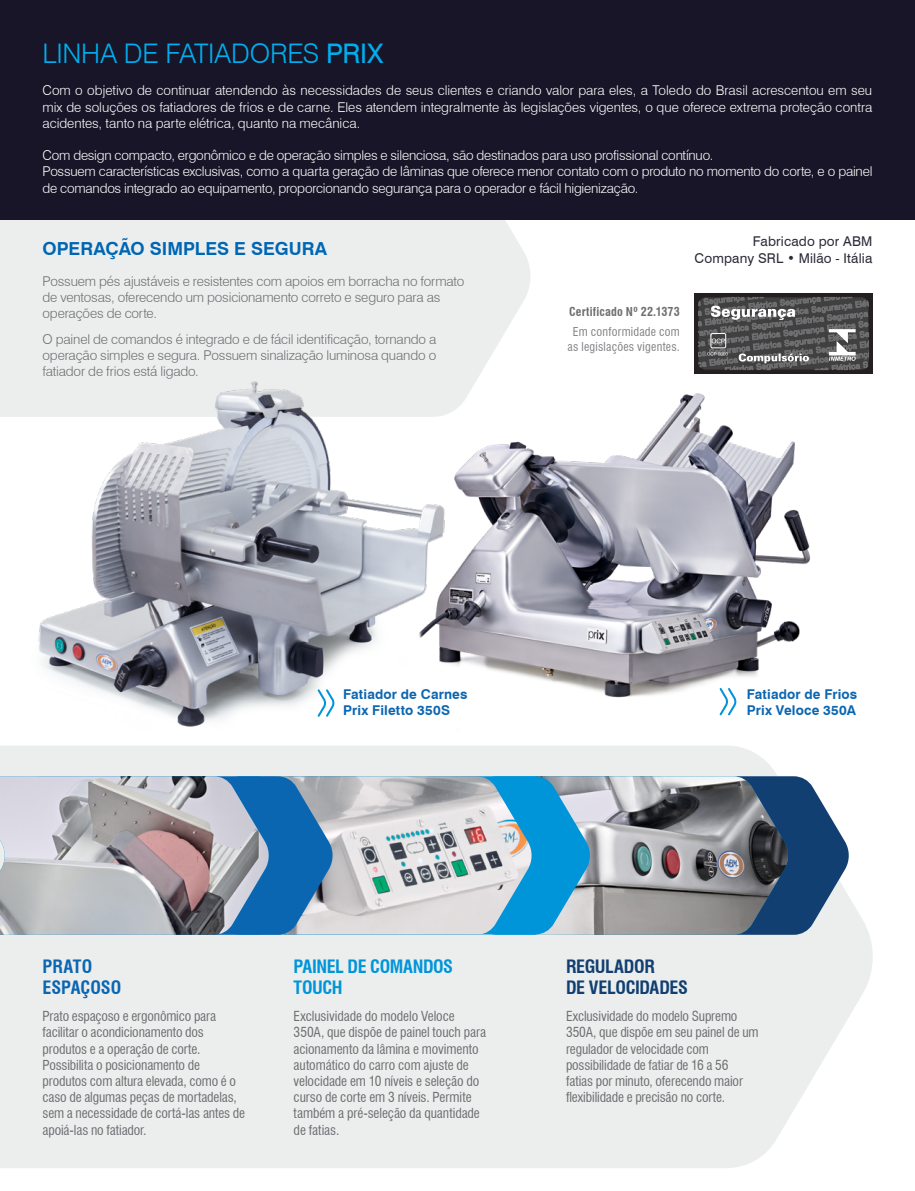
<style>
.page{position:relative;width:915px;height:1191px;background:#fff}
.page>*{position:absolute;margin:0;border:0;box-sizing:border-box;transform-origin:0 0}
.t1{font:300 27px "Swiss 721 BT";letter-spacing:-.01em;color:#00aeef}
.t2{font:700 condensed 18px/21.6px "Swiss 721 BT";letter-spacing:-.02em;color:#113f71}
.t3{font:700 18px "Swiss 721 BT";color:#0066b3}
.t4{font:700 condensed 18px/21.6px "Swiss 721 BT";letter-spacing:-.025em;color:#0095d9}
.t5{font:700 condensed 18px/21.6px "Swiss 721 BT";color:#0b66b2}
.t6{font:condensed 13.5px/16.2px "Swiss 721 BT";letter-spacing:-.01em;color:#6d6e71}
.t7{font:300 13.5px/16.2px "Swiss 721 BT";letter-spacing:-.015em;color:#fff;text-align:justify}
.t8{font:300 13.5px/16.2px "Swiss 721 BT";letter-spacing:-.01em;color:#6d6e71}
.t9{font:700 13.5px/16.2px "Swiss 721 BT";letter-spacing:.01em;color:#0b66b2}
.t10{font:13.5px/16.2px "Swiss 721 BT";letter-spacing:.015em;color:#2c2c39;text-align:right}
.t11{font:condensed 12px/14.4px "Swiss 721 BT";letter-spacing:.02em;color:#808285;text-align:center}
.t12{font:700 condensed 12px "Swiss 721 BT";letter-spacing:.02em;color:#6d6e71}
.s1{font-weight:400}
</style>
<div class="page">
<svg style="left:0;top:745px;width:873px;height:423px;background:#edefef"></svg>
<svg style="left:789px;top:776px;width:60px;height:158px;fill:#113f71"></svg>
<img style="left:591px;top:776px;width:198px;height:158px">
<svg style="left:532px;top:776px;width:59px;height:158px;background:#45a5d3"></svg>
<img style="left:334px;top:776px;width:198px;height:158px">
<svg style="left:270px;top:776px;width:64px;height:158px;background:#4380b5"></svg>
<div style="left:0;top:219px;width:532px;height:198px;background:#eceeee"></div>
<div style="left:0;top:0;width:914px;height:219px;background:#181528"></div>
<img style="left:0;top:776px;width:270px;height:158px">
<img style="left:24px;top:367px;width:436px;height:360px">
<svg style="left:719px;top:706px;width:16px;height:9px"></svg>
<svg style="left:317px;top:689px;width:18px;height:27px"></svg>
<div style="left:694px;top:293px;width:178px;height:81px;background:#241f21"></div>
<svg style="left:698px;top:296px;width:170px;height:75px;background:#626262"></svg>
<img style="left:391px;top:381px;width:419px;height:325px">
<h1 class="t1" style="left:43px;top:37px;width:342px">LINHA DE FATIADORES <span class="s1">PRIX</span></h1>
<p class="t7" style="left:43px;top:82px;width:831px">Com o objetivo de continuar atendendo às necessidades de seus clientes e criando valor para eles, a Toledo do Brasil acrescentou em seu mix de soluções os fatiadores de frios e de carne. Eles atendem integralmente às legislações vigentes, o que oferece extrema proteção contra acidentes, tanto na parte elétrica, quanto na mecânica.</p>
<p class="t7" style="left:43px;top:147px;width:831px;text-align:left">Com design compacto, ergonômico e de operação simples e silenciosa, são destinados para uso profissional contínuo.<br>Possuem características exclusivas, como a quarta geração de lâminas que oferece menor contato com o produto no momento do corte, e o painel de comandos integrado ao equipamento, proporcionando segurança para o operador e fácil higienização.</p>
<h2 class="t3" style="left:43px;top:236px;width:286px">OPERAÇÃO SIMPLES E SEGURA</h2>
<p class="t8" style="left:43px;top:273px;width:423px">Possuem pés ajustáveis e resistentes com apoios em borracha no formato de ventosas, oferecendo um posicionamento correto e seguro para as operações de corte.</p>
<p class="t8" style="left:43px;top:330px;width:395px;text-align:justify">O painel de comandos é integrado e de fácil identificação, tornando a operação simples e segura. Possuem sinalização luminosa quando o fatiador de frios está ligado.</p>
<p class="t10" style="left:694px;top:233px;width:179px">Fabricado por ABM<br>Company SRL • Milão - Itália</p>
<p class="t12" style="left:569px;top:304px;width:112px">Certificado Nº 22.1373</p>
<p class="t11" style="left:567px;top:325px;width:114px">Em conformidade com as legislações vigentes.</p>
<p class="t9" style="left:343px;top:686px;width:126px">Fatiador de Carnes<br>Prix Filetto 350S</p>
<p class="t9" style="left:746px;top:685px;width:112px">Fatiador de Frios<br>Prix Veloce 350A</p>
<h2 class="t5" style="left:43px;top:955px;width:80px">PRATO<br>ESPAÇOSO</h2>
<p class="t6" style="left:43px;top:1008px;width:204px">Prato espaçoso e ergonômico para facilitar o acondicionamento dos produtos e a operação de corte.<br>Possibilita o posicionamento de produtos com altura elevada, como é o caso de algumas peças de mortadelas, sem a necessidade de cortá-las antes de apoiá-las no fatiador.</p>
<h2 class="t4" style="left:293px;top:955px;width:161px">PAINEL DE COMANDOS<br>TOUCH</h2>
<p class="t6" style="left:293px;top:1008px;width:194px">Exclusividade do modelo Veloce<br>350A, que dispõe de painel touch para acionamento da lâmina e movimento automático do carro com ajuste de velocidade em 10 níveis e seleção do curso de corte em 3 níveis. Permite também a pré-seleção da quantidade de fatias.</p>
<h2 class="t2" style="left:566px;top:955px;width:123px">REGULADOR<br>DE VELOCIDADES</h2>
<p class="t6" style="left:566px;top:1008px;width:194px">Exclusividade do modelo Supremo 350A, que dispõe em seu painel de um regulador de velocidade com possibilidade de fatiar de 16 a 56 fatias por minuto, oferecendo maior flexibilidade e precisão no corte.</p>
</div>
